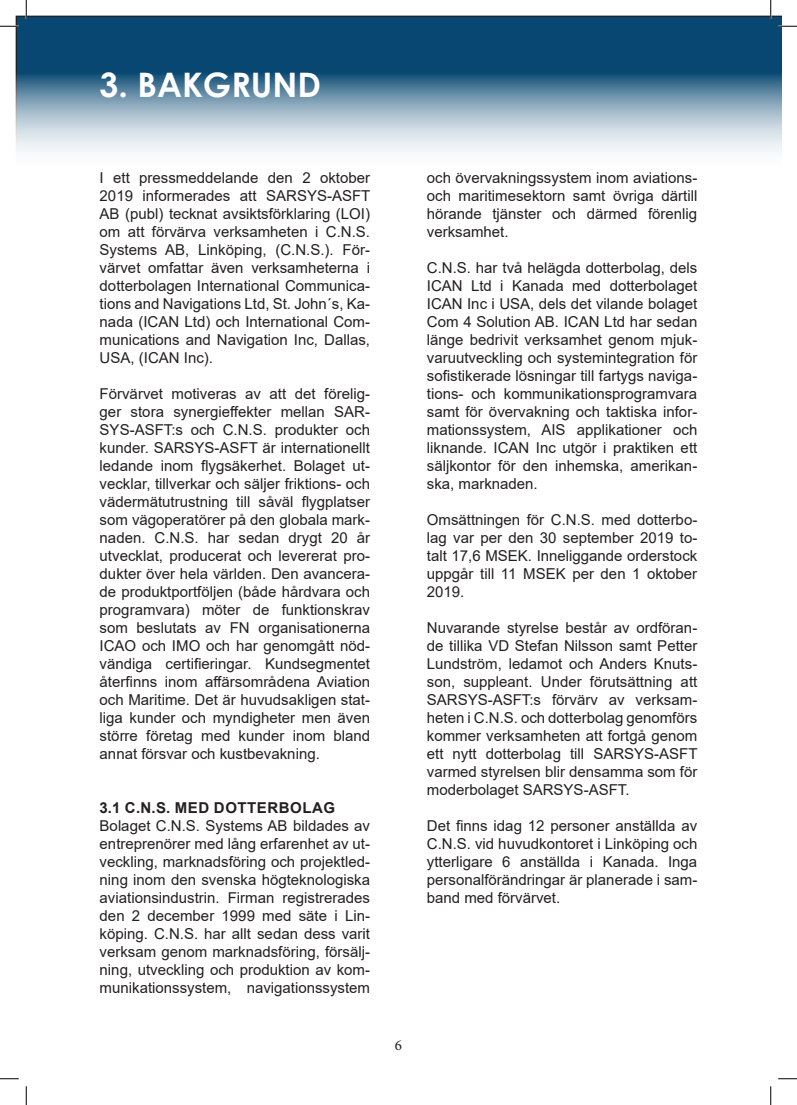
<style>
.page{position:relative;width:797px;height:1105px;background:#fff}
.page>*{position:absolute;margin:0;border:0;box-sizing:border-box;transform-origin:0 0}
.t1{font:700 33.75px "Century Gothic";color:#fff}
.t2{font:15px/18px "Arial";color:#231f20;text-align:justify}
.t3{font:700 15px "Arial";letter-spacing:.035em;color:#231f20}
.t4{font:15px "Minion Pro";color:#231f20}
</style>
<div class="page">
<svg style="left:16px;top:16px;width:765px;height:136px;background:#5c85a0"></svg>
<svg style="left:0;top:25px;width:19px;height:2px"></svg>
<svg style="left:778px;top:25px;width:19px;height:2px"></svg>
<svg style="left:0;top:1078px;width:19px;height:1px"></svg>
<svg style="left:778px;top:1078px;width:19px;height:1px"></svg>
<svg style="left:25px;top:0;width:2px;height:19px"></svg>
<svg style="left:25px;top:1086px;width:2px;height:19px"></svg>
<svg style="left:770px;top:0;width:1px;height:19px"></svg>
<svg style="left:770px;top:1086px;width:1px;height:19px"></svg>
<p class="t1" style="left:100px;top:60px;width:223px">3. BAKGRUND</p>
<p class="t2" style="left:100px;top:169px;width:272px">I ett pressmeddelande den 2 oktober 2019 informerades att SARSYS-ASFT AB (publ) tecknat avsiktsförklaring (LOI) om att förvärva verksamheten i C.N.S.<br>Systems AB, Linköping, (C.N.S.). För&shy;värvet omfattar även verksamheterna i dotterbolagen International Communica&shy;tions and Navigations Ltd, St. John´s, Ka&shy;nada (ICAN Ltd) och International Com&shy;munications and Navigation Inc, Dallas, USA, (ICAN Inc).</p>
<p class="t2" style="left:100px;top:385px;width:272px">Förvärvet motiveras av att det förelig&shy;ger stora synergieffekter mellan SAR-SYS-ASFT:s och C.N.S. produkter och kunder. SARSYS-ASFT är internationellt ledande inom flygsäkerhet. Bolaget ut&shy;vecklar, tillverkar och säljer friktions- och vädermätutrustning till såväl flygplatser som vägoperatörer på den globala mark&shy;naden. C.N.S. har sedan drygt 20 år utvecklat, producerat och levererat pro&shy;dukter över hela världen. Den avancera&shy;de produktportföljen (både hårdvara och programvara) möter de funktionskrav som beslutats av FN organisationerna ICAO och IMO och har genomgått nöd&shy;vändiga certifieringar. Kundsegmentet återfinns inom affärsområdena Aviation och Maritime. Det är huvudsakligen stat&shy;liga kunder och myndigheter men även större företag med kunder inom bland annat försvar och kustbevakning.</p>
<p class="t3" style="left:100px;top:797px;width:237px">3.1 C.N.S. MED DOTTERBOLAG</p>
<p class="t2" style="left:100px;top:817px;width:272px">Bolaget C.N.S. Systems AB bildades av entreprenörer med lång erfarenhet av ut&shy;veckling, marknadsföring och projektled&shy;ning inom den svenska högteknologiska aviationsindustrin. Firman registrerades den 2 december 1999 med säte i Lin&shy;köping. C.N.S. har allt sedan dess varit verksam genom marknadsföring, försälj&shy;ning, utveckling och produktion av kom&shy;munikationssystem, navigationssystem</p>
<p class="t4" style="left:395px;top:1035px;width:9px">6</p>
<p class="t2" style="left:427px;top:169px;width:272px">och övervakningssystem inom aviations&shy;och maritimesektorn samt övriga därtill hörande tjänster och därmed förenlig verksamhet.</p>
<p class="t2" style="left:427px;top:259px;width:272px">C.N.S. har två helägda dotterbolag, dels ICAN Ltd i Kanada med dotterbolaget ICAN Inc i USA, dels det vilande bolaget Com 4 Solution AB. ICAN Ltd har sedan länge bedrivit verksamhet genom mjuk&shy;varuutveckling och systemintegration för sofistikerade lösningar till fartygs naviga&shy;tions- och kommunikationsprogramvara samt för övervakning och taktiska infor&shy;mationssystem, AIS applikationer och liknande. ICAN Inc utgör i praktiken ett säljkontor för den inhemska, amerikan&shy;ska, marknaden.</p>
<p class="t2" style="left:427px;top:511px;width:272px">Omsättningen för C.N.S. med dotterbo&shy;lag var per den 30 september 2019 to&shy;talt 17,6 MSEK. Inneliggande orderstock uppgår till 11 MSEK per den 1 oktober 2019.</p>
<p class="t2" style="left:427px;top:619px;width:272px">Nuvarande styrelse består av ordföran&shy;de tillika VD Stefan Nilsson samt Petter Lundström, ledamot och Anders Knuts&shy;son, suppleant. Under förutsättning att SARSYS-ASFT:s förvärv av verksam&shy;heten i C.N.S. och dotterbolag genomförs kommer verksamheten att fortgå genom ett nytt dotterbolag till SARSYS-ASFT varmed styrelsen blir densamma som för moderbolaget SARSYS-ASFT.</p>
<p class="t2" style="left:427px;top:817px;width:272px">Det finns idag 12 personer anställda av C.N.S. vid huvudkontoret i Linköping och ytterligare 6 anställda i Kanada. Inga personalförändringar är planerade i sam&shy;band med förvärvet.</p>
</div>
